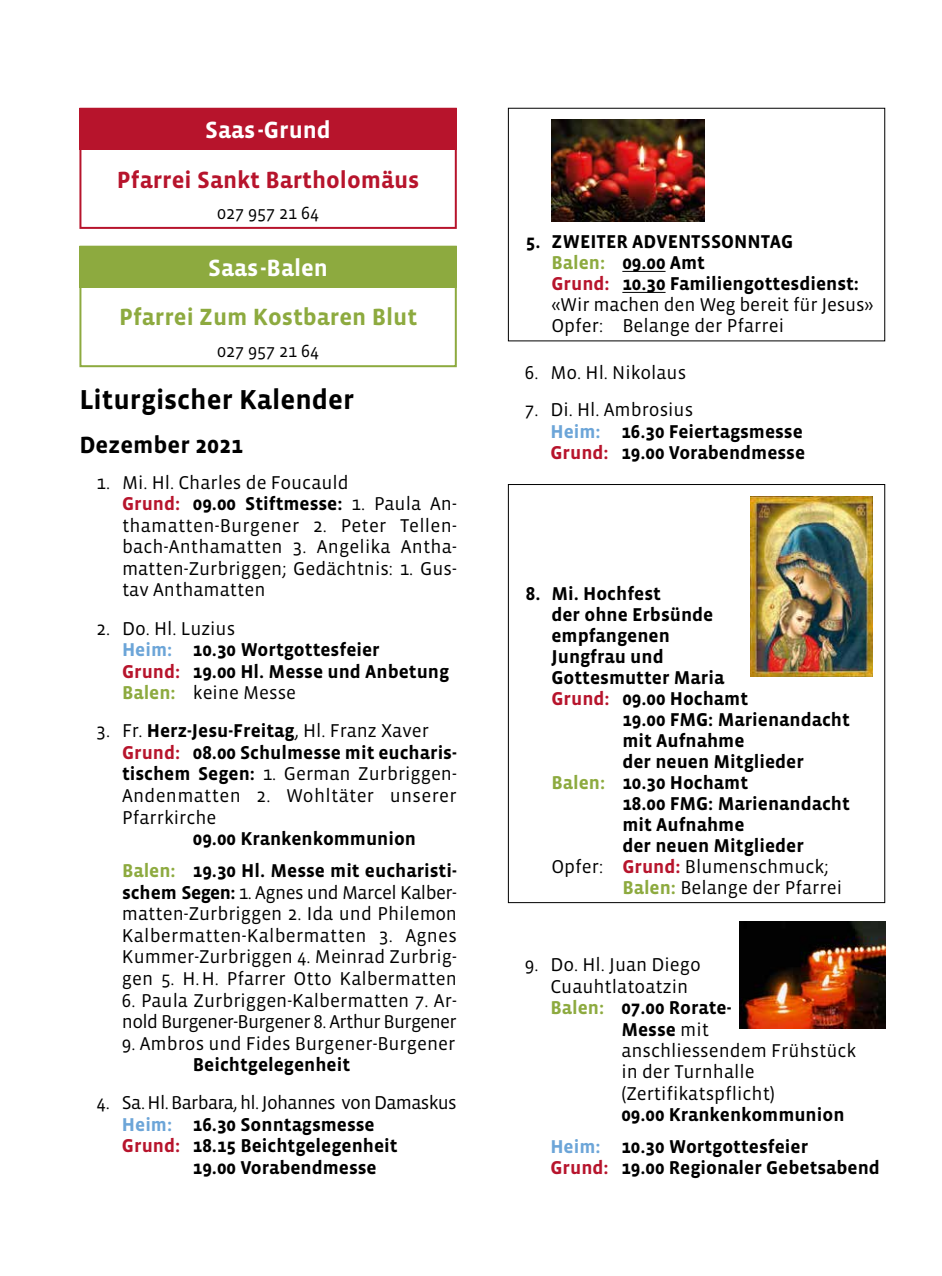
<style>
.page{position:relative;width:942px;height:1276px;background:#fff}
.page>*{position:absolute;margin:0;border:0;box-sizing:border-box;transform-origin:0 0}
.t1{font:700 28px "Vista Sans";color:#000}
.t2{font:700 24px "Vista Sans";color:#b7142c}
.t3{font:700 24px "Vista Sans";color:#8daa3f}
.t4{font:700 24px "Vista Sans";color:#fff}
.t5{font:700 24px "Vista Sans";color:#000}
.t6{font:700 19px/21px "Vista Sans";color:#000}
.t7{font:19px/21.6px "Vista Sans";color:#000}
.t8{font:19px/21.6px "Vista Sans";letter-spacing:-.035em;color:#000}
.t9{font:18px "Vista Sans";color:#000}
.s1{font-weight:700;color:#b7142c}
.s2{font-weight:700}
.s3{font-weight:400}
.s4{color:#6ca5d8}
.s5{color:#b7142c}
.s6{color:#8daa3f}
.s7{font-weight:700;color:#8daa3f}
</style>
<div class="page">
<div style="left:79px;top:108px;width:377px;height:121px;border:2px solid #b7142c"></div>
<div style="left:79px;top:108px;width:377px;height:42px;background:#b7142c"></div>
<div style="left:79px;top:246px;width:377px;height:121px;border:2px solid #8daa3f"></div>
<div style="left:79px;top:246px;width:377px;height:41px;background:#8daa3f"></div>
<hr style="left:622px;top:271px;width:43px;height:1px;background:#000">
<hr style="left:622px;top:292px;width:43px;height:1px;background:#000">
<div style="left:507px;top:484px;width:377px;height:419px;border:1px solid #000"></div>
<img style="left:551px;top:120px;width:153px;height:101px">
<img style="left:750px;top:497px;width:122px;height:179px">
<img style="left:739px;top:921px;width:145px;height:107px">
<p class="t4" style="left:205px;top:118px;width:127px">Saas-Grund</p>
<p class="t2" style="left:117px;top:167px;width:304px">Pfarrei Sankt Bartholomäus</p>
<p class="t9" style="left:217px;top:204px;width:104px">027 957 21 64</p>
<p class="t4" style="left:208px;top:256px;width:121px">Saas-Balen</p>
<p class="t3" style="left:119px;top:305px;width:299px">Pfarrei Zum Kostbaren Blut</p>
<p class="t9" style="left:217px;top:341px;width:104px">027 957 21 64</p>
<h1 class="t1" style="left:79px;top:386px;width:276px">Liturgischer Kalender</h1>
<p class="t5" style="left:79px;top:432px;width:165px">Dezember 2021</p>
<p class="t7" style="left:122px;top:472px;width:336px;text-indent:-25px">1. Mi. Hl. Charles de Foucauld<br><span class="s1">Grund:</span> <span class="s2">09.00 Stiftmesse:</span> 1. Paula An&shy;thamatten-Burgener 2. Peter Tellen&shy;bach-Anthamatten 3. Angelika Antha&shy;matten-Zurbriggen; Gedächtnis: 1. Gus&shy;tav Anthamatten</p>
<p class="t6" style="left:122px;top:618px;width:328px;line-height:21.6px;text-indent:-25px"><span class="s3">2. Do. Hl. Luzius<br></span><span class="s4">Heim:</span> 10.30 Wortgottesfeier<br><span class="s5">Grund:</span> 19.00 Hl. Messe und Anbetung<br><span class="s6">Balen:</span> <span class="s3">keine Messe</span></p>
<p class="t7" style="left:122px;top:720px;width:336px;text-indent:-25px">3. Fr. <span class="s2">Herz-Jesu-Freitag</span>, Hl. Franz Xaver <span class="s1">Grund:</span> <span class="s2">08.00 Schulmesse mit eucharis&shy;tischem Segen:</span> 1. German Zurbriggen-Andenmatten 2. Wohltäter unserer Pfarrkirche</p>
<p class="t6" style="left:122px;top:823px;width:336px;line-height:32px;text-indent:71px">09.00 Krankenkommunion<br><span class="s6">Balen:</span> 19.30 Hl. Messe mit eucharisti-</p>
<p class="t7" style="left:122px;top:882px;width:336px;text-align:justify"><span class="s2">schem Segen:</span> 1. Agnes und Marcel Kalber&shy;matten-Zurbriggen 2. Ida und Philemon Kalbermatten-Kalbermatten 3. Agnes Kummer-Zurbriggen 4. Meinrad Zurbrig&shy;gen 5. H.H. Pfarrer Otto Kalbermatten</p>
<p class="t8" style="left:122px;top:989px;width:336px">6. Paula Zurbriggen-Kalbermatten 7. Ar&shy;nold Burgener-Burgener 8. Arthur Burgener</p>
<p class="t7" style="left:122px;top:1033px;width:334px">9. Ambros und Fides Burgener-Burgener</p>
<p class="t6" style="left:193px;top:1054px;width:159px">Beichtgelegenheit</p>
<p class="t8" style="left:96px;top:1092px;width:361px">4. Sa. Hl. Barbara, hl. Johannes von Damaskus</p>
<p class="t6" style="left:122px;top:1114px;width:254px"><span class="s4">Heim:</span> 16.30 Sonntagsmesse</p>
<p class="t6" style="left:122px;top:1136px;width:277px"><span class="s5">Grund:</span> 18.15 Beichtgelegenheit</p>
<p class="t6" style="left:193px;top:1157px;width:185px">19.00 Vorabendmesse</p>
<p class="t6" style="left:551px;top:231px;width:323px;text-indent:-25px">5. ZWEITER ADVENTSSONNTAG<br><span class="s6">Balen:</span> 09.00 Amt<br><span class="s5">Grund:</span> 10.30 Familiengottesdienst: <span class="s3">«Wir machen den Weg bereit für Jesus»<br>Opfer: Belange der Pfarrei</span></p>
<p class="t7" style="left:524px;top:362px;width:163px">6. Mo. Hl. Nikolaus</p>
<p class="t6" style="left:550px;top:400px;width:256px;text-indent:-25px"><span class="s3">7. Di. Hl. Ambrosius<br></span><span class="s4">Heim:</span> 16.30 Feiertagsmesse<br><span class="s5">Grund:</span> 19.00 Vorabendmesse</p>
<p class="t6" style="left:525px;top:583px;width:136px">8. Mi. Hochfest</p>
<p class="t6" style="left:551px;top:604px;width:163px">der ohne Erbsünde</p>
<p class="t6" style="left:551px;top:625px;width:120px">empfangenen</p>
<p class="t6" style="left:551px;top:646px;width:114px">Jungfrau und</p>
<p class="t6" style="left:551px;top:667px;width:174px">Gottesmutter Maria</p>
<p class="t6" style="left:551px;top:688px;width:198px"><span class="s5">Grund:</span> 09.00 Hochamt</p>
<p class="t6" style="left:622px;top:709px;width:229px">19.00 FMG: Marienandacht</p>
<p class="t6" style="left:622px;top:730px;width:124px">mit Aufnahme</p>
<p class="t6" style="left:622px;top:751px;width:183px">der neuen Mitglieder</p>
<p class="t6" style="left:551px;top:772px;width:198px"><span class="s6">Balen:</span> 10.30 Hochamt</p>
<p class="t6" style="left:622px;top:793px;width:229px">18.00 FMG: Marienandacht</p>
<p class="t6" style="left:622px;top:814px;width:124px">mit Aufnahme</p>
<p class="t6" style="left:622px;top:835px;width:183px">der neuen Mitglieder</p>
<p class="t7" style="left:551px;top:855px;width:278px">Opfer: <span class="s1">Grund:</span> Blumenschmuck;</p>
<p class="t7" style="left:622px;top:876px;width:221px"><span class="s7">Balen:</span> Belange der Pfarrei</p>
<p class="t7" style="left:524px;top:954px;width:177px">9. Do. Hl. Juan Diego</p>
<p class="t7" style="left:550px;top:976px;width:139px">Cuauhtlatoatzin</p>
<p class="t6" style="left:550px;top:997px;width:182px"><span class="s6">Balen:</span> 07.00 Rorate-</p>
<p class="t6" style="left:621px;top:1019px;width:89px">Messe <span class="s3">mit</span></p>
<p class="t7" style="left:621px;top:1040px;width:236px">anschliessendem Frühstück</p>
<p class="t7" style="left:621px;top:1061px;width:135px">in der Turnhalle</p>
<p class="t7" style="left:621px;top:1082px;width:155px">(Zertifikatspflicht)</p>
<p class="t6" style="left:550px;top:1099px;width:295px;line-height:31.6px;text-indent:71px">09.00 Krankenkommunion<br><span class="s4">Heim:</span> 10.30 Wortgottesfeier</p>
<p class="t6" style="left:550px;top:1157px;width:331px"><span class="s5">Grund:</span> 19.00 Regionaler Gebetsabend</p>
</div>
